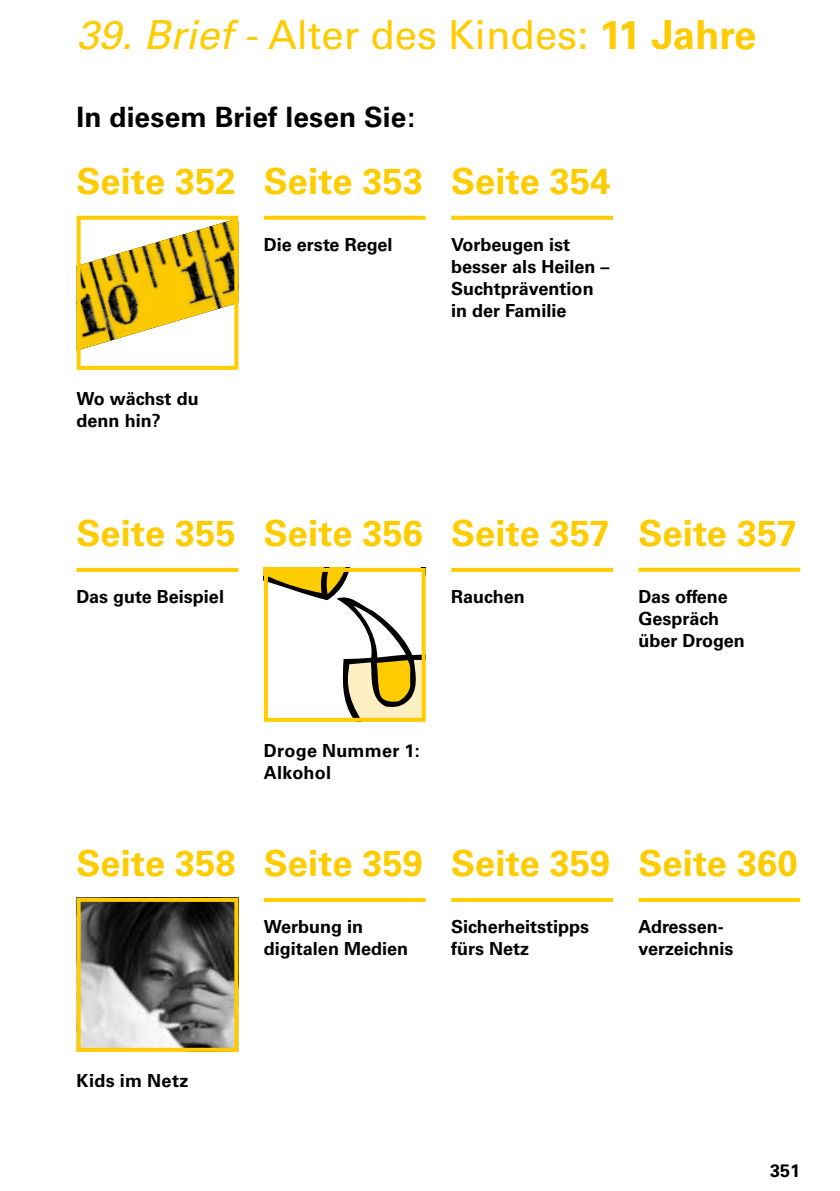
<style>
.page{position:relative;width:840px;height:1191px;background:#fff}
.page>*{position:absolute;margin:0;border:0;box-sizing:border-box;transform-origin:0 0}
.t1{font:40px "Univers";color:#fecc00}
.t2{font:700 36px "Univers";letter-spacing:.005em;color:#fecc00}
.t3{font:700 28px "Univers";letter-spacing:.005em;color:#000}
.t4{font:700 18px/22px "Univers";color:#000}
.t5{font:700 18px "Univers";letter-spacing:.02em;color:#000}
.s1{font-style:italic}
.s2{font-weight:700}
</style>
<div class="page">
<svg style="left:264px;top:898px;width:161px;height:4px"></svg>
<svg style="left:451px;top:898px;width:161px;height:4px"></svg>
<svg style="left:638px;top:898px;width:161px;height:4px"></svg>
<svg style="left:77px;top:568px;width:161px;height:4px"></svg>
<svg style="left:451px;top:568px;width:161px;height:4px"></svg>
<svg style="left:264px;top:216px;width:161px;height:4px"></svg>
<svg style="left:451px;top:216px;width:161px;height:4px"></svg>
<svg style="left:638px;top:568px;width:161px;height:4px"></svg>
<img style="left:82px;top:221px;width:151px;height:128px">
<div style="left:77px;top:216px;width:161px;height:154px;border:4px solid #fecc00"></div>
<svg style="left:269px;top:573px;width:151px;height:144px"></svg>
<div style="left:264px;top:568px;width:161px;height:154px;border:4px solid #fecc00"></div>
<img style="left:82px;top:903px;width:151px;height:143px">
<div style="left:77px;top:898px;width:161px;height:153px;border:4px solid #fecc00"></div>
<h1 class="t1" style="left:77px;top:11px;width:680px"><span class="s1">39. Brief -</span> Alter des Kindes: <span class="s2">11 Jahre</span></h1>
<h2 class="t3" style="left:77px;top:100px;width:340px">In diesem Brief lesen Sie:</h2>
<h3 class="t2" style="left:77px;top:160px;width:160px">Seite 352</h3>
<h3 class="t2" style="left:264px;top:160px;width:161px">Seite 353</h3>
<p class="t4" style="left:264px;top:234px;width:130px">Die erste Regel</p>
<p class="t4" style="left:77px;top:388px;width:123px">Wo wächst du denn hin?</p>
<h3 class="t2" style="left:451px;top:160px;width:161px">Seite 354</h3>
<p class="t4" style="left:451px;top:234px;width:160px">Vorbeugen ist besser als Heilen –<br>Suchtprävention in der Familie</p>
<h3 class="t2" style="left:77px;top:512px;width:161px">Seite 355</h3>
<p class="t4" style="left:77px;top:586px;width:149px">Das gute Beispiel</p>
<h3 class="t2" style="left:264px;top:512px;width:160px">Seite 356</h3>
<h3 class="t2" style="left:451px;top:512px;width:160px">Seite 357</h3>
<p class="t4" style="left:451px;top:586px;width:75px">Rauchen</p>
<h3 class="t2" style="left:638px;top:512px;width:160px">Seite 357</h3>
<p class="t4" style="left:638px;top:586px;width:108px">Das offene<br>Gespräch über Drogen</p>
<h3 class="t2" style="left:77px;top:842px;width:160px">Seite 358</h3>
<p class="t4" style="left:264px;top:740px;width:157px">Droge Nummer 1:<br>Alkohol</p>
<h3 class="t2" style="left:264px;top:842px;width:160px">Seite 359</h3>
<p class="t4" style="left:264px;top:916px;width:146px">Werbung in digitalen Medien</p>
<h3 class="t2" style="left:451px;top:842px;width:160px">Seite 359</h3>
<p class="t4" style="left:451px;top:916px;width:139px">Sicherheitstipps fürs Netz</p>
<h3 class="t2" style="left:638px;top:842px;width:160px">Seite 360</h3>
<p class="t4" style="left:638px;top:916px;width:96px">Adressen&shy;verzeichnis</p>
<p class="t5" style="left:77px;top:1070px;width:113px">Kids im Netz</p>
<p class="t4" style="left:769px;top:1159px;width:32px">351</p>
</div>
